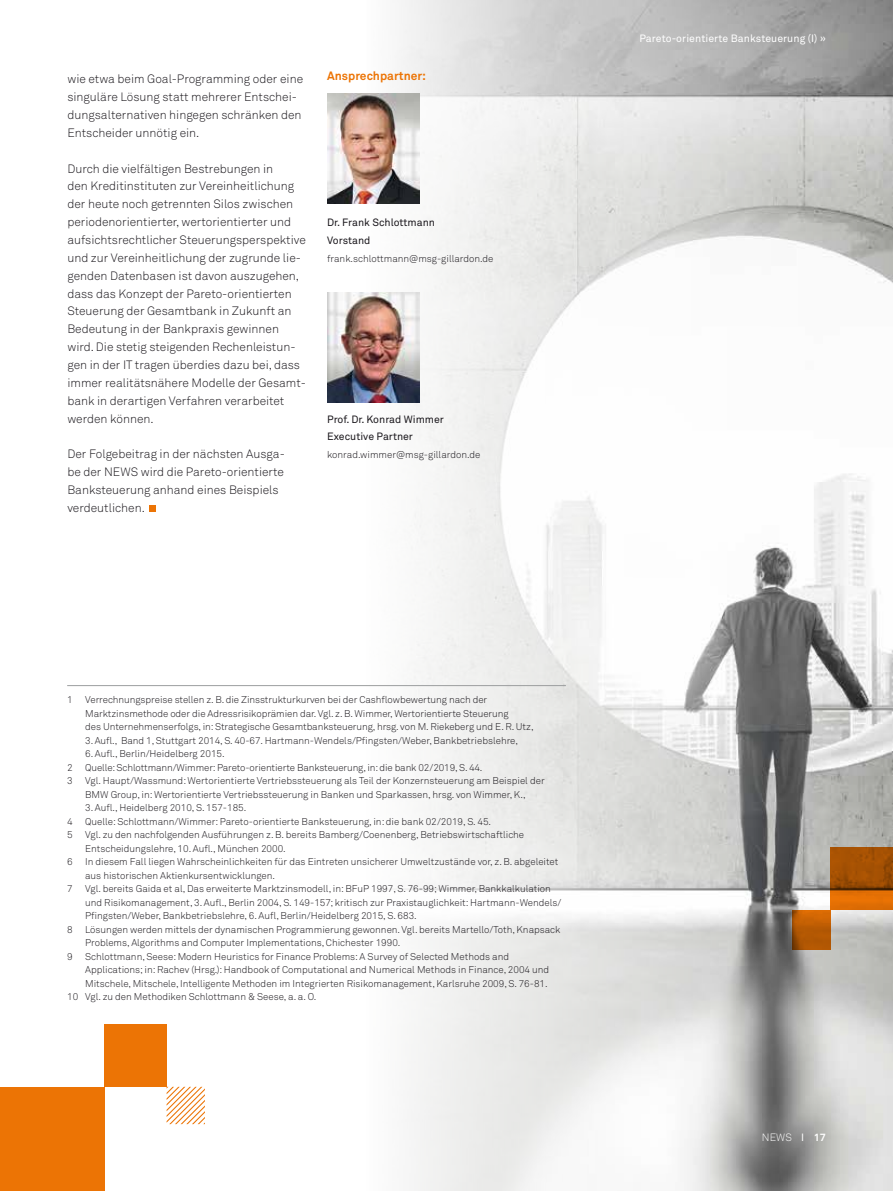
<style>
.page{position:relative;width:893px;height:1191px;background:#fff}
.page>*{position:absolute;margin:0;border:0;box-sizing:border-box;transform-origin:0 0}
.t1{font:300 12px/17.9px "Akkurat Std";color:#1a171c}
.t2{font:700 12px "Akkurat Std";color:#ec7405}
.t3{font:10.5px/17.9px "Akkurat Std";color:#1a171c}
.t4{font:10.5px "Akkurat Pro";letter-spacing:.005em;color:#fff}
.t5{font:300 10.5px "Akkurat Std";color:#fff}
.t6{font:300 9.75px/13.5px "Akkurat Std";color:#1a171c}
.s1{font-weight:400}
.s2{font-weight:700}
</style>
<div class="page">
<img style="left:367px;top:0;width:526px;height:1191px">
<div style="left:0;top:1086px;width:104px;height:105px;background:#ec7405"></div>
<div style="left:104px;top:1024px;width:63px;height:62px;background:#ec7405"></div>
<svg style="left:167px;top:1086px;width:38px;height:38px"></svg>
<svg style="left:792px;top:910px;width:38px;height:39px"></svg>
<svg style="left:830px;top:847px;width:63px;height:63px;background:#b15703"></svg>
<div style="left:149px;top:505px;width:7px;height:7px;background:#ec7405"></div>
<hr style="left:67px;top:685px;width:499px;height:1px;background:#9c9e9f">
<img style="left:327px;top:93px;width:92px;height:110px">
<img style="left:327px;top:292px;width:92px;height:110px">
<p class="t1" style="left:67px;top:70px;width:237px">wie etwa beim Goal-Programming oder eine singuläre Lösung statt mehrerer Entschei&shy;dungsalternativen hingegen schränken den Entscheider unnötig ein.</p>
<p class="t1" style="left:67px;top:159px;width:240px">Durch die vielfältigen Bestrebungen in<br>den Kreditinstituten zur Vereinheitlichung der heute noch getrennten Silos zwischen periodenorientierter, wertorientierter und aufsichtsrechtlicher Steuerungsperspektive und zur Vereinheitlichung der zugrunde lie&shy;genden Datenbasen ist davon auszugehen, dass das Konzept der Pareto-orientierten Steuerung der Gesamtbank in Zukunft an Bedeutung in der Bankpraxis gewinnen wird. Die stetig steigenden Rechenleistun&shy;gen in der IT tragen überdies dazu bei, dass immer realitätsnähere Modelle der Gesamt&shy;bank in derartigen Verfahren verarbeitet werden können.</p>
<p class="t1" style="left:67px;top:445px;width:219px">Der Folgebeitrag in der nächsten Ausga&shy;be der NEWS wird die Pareto-orientierte Banksteuerung anhand eines Beispiels verdeutlichen.</p>
<p class="t2" style="left:327px;top:69px;width:100px">Ansprechpartner:</p>
<p class="t3" style="left:327px;top:214px;width:109px">Dr. Frank Schlottmann<br>Vorstand</p>
<p class="t6" style="left:327px;top:252px;width:168px">frank.schlottmann@msg-gillardon.de</p>
<p class="t3" style="left:327px;top:410px;width:118px">Prof. Dr. Konrad Wimmer<br>Executive Partner</p>
<p class="t6" style="left:327px;top:448px;width:155px">konrad.wimmer@msg-gillardon.de</p>
<p class="t6" style="left:67px;top:693px;width:7px">1</p>
<p class="t6" style="left:85px;top:693px;width:450px">Verrechnungspreise stellen z. B. die Zinsstrukturkurven bei der Cashflowbewertung nach der<br>Marktzinsmethode oder die Adressrisikoprämien dar. Vgl. z. B. Wimmer, Wertorientierte Steuerung<br>des Unternehmenserfolgs, in: Strategische Gesamtbanksteuerung, hrsg. von M. Riekeberg und E. R. Utz,</p>
<p class="t6" style="left:85px;top:733px;width:434px">3. Aufl., Band 1, Stuttgart 2014, S. 40-67. Hartmann-Wendels/Pfingsten/Weber, Bankbetriebslehre,</p>
<p class="t6" style="left:85px;top:747px;width:141px">6. Aufl., Berlin/Heidelberg 2015.</p>
<p class="t6" style="left:67px;top:760px;width:7px">2</p>
<p class="t6" style="left:85px;top:760px;width:399px">Quelle: Schlottmann/Wimmer: Pareto-orientierte Banksteuerung, in: die bank 02/2019, S. 44.</p>
<p class="t6" style="left:67px;top:774px;width:7px">3</p>
<p class="t6" style="left:85px;top:774px;width:461px">Vgl. Haupt/Wassmund: Wertorientierte Vertriebssteuerung als Teil der Konzernsteuerung am Beispiel der<br>BMW Group, in: Wertorientierte Vertriebssteuerung in Banken und Sparkassen, hrsg. von Wimmer, K.,</p>
<p class="t6" style="left:85px;top:801px;width:163px">3. Aufl., Heidelberg 2010, S. 157-185.</p>
<p class="t6" style="left:67px;top:814px;width:7px">4</p>
<p class="t6" style="left:85px;top:814px;width:408px">Quelle: Schlottmann/Wimmer: Pareto-orientierte Banksteuerung, in: die bank 02/2019, S. 45.</p>
<p class="t6" style="left:67px;top:828px;width:7px">5</p>
<p class="t6" style="left:85px;top:828px;width:441px">Vgl. zu den nachfolgenden Ausführungen z. B. bereits Bamberg/Coenenberg, Betriebswirtschaftliche<br>Entscheidungslehre, 10. Aufl., München 2000.</p>
<p class="t6" style="left:67px;top:855px;width:7px">6</p>
<p class="t6" style="left:85px;top:855px;width:475px">In diesem Fall liegen Wahrscheinlichkeiten für das Eintreten unsicherer Umweltzustände vor, z. B. abgeleitet aus historischen Aktienkursentwicklungen.</p>
<p class="t6" style="left:67px;top:882px;width:7px">7</p>
<p class="t6" style="left:85px;top:882px;width:478px">Vgl. bereits Gaida et al, Das erweiterte Marktzinsmodell, in: BFuP 1997, S. 76-99; Wimmer, Bankkalkulation und Risikomanagement, 3. Aufl., Berlin 2004, S. 149-157; kritisch zur Praxistauglichkeit: Hartmann-Wendels/<br>Pfingsten/Weber, Bankbetriebslehre, 6. Aufl, Berlin/Heidelberg 2015, S. 683.</p>
<p class="t6" style="left:67px;top:922px;width:7px">8</p>
<p class="t6" style="left:85px;top:922px;width:477px">Lösungen werden mittels der dynamischen Programmierung gewonnen. Vgl. bereits Martello/Toth, Knapsack<br>Problems, Algorithms and Computer Implementations, Chichester 1990.</p>
<p class="t6" style="left:67px;top:949px;width:7px">9</p>
<p class="t6" style="left:85px;top:949px;width:425px">Schlottmann, Seese: Modern Heuristics for Finance Problems: A Survey of Selected Methods and</p>
<p class="t6" style="left:85px;top:963px;width:466px">Applications; in: Rachev (Hrsg.): Handbook of Computational and Numerical Methods in Finance, 2004 und</p>
<p class="t6" style="left:85px;top:976px;width:464px">Mitschele, Mitschele, Intelligente Methoden im Integrierten Risikomanagement, Karlsruhe 2009, S. 76-81.</p>
<p class="t6" style="left:67px;top:990px;width:251px">10 Vgl. zu den Methodiken Schlottmann &amp; Seese, a. a. O.</p>
<p class="t4" style="left:639px;top:32px;width:188px">Pareto-orientierte Banksteuerung (I) »</p>
<p class="t5" style="left:762px;top:1131px;width:65px">NEWS <span class="s1">I</span> <span class="s2">17</span></p>
</div>
